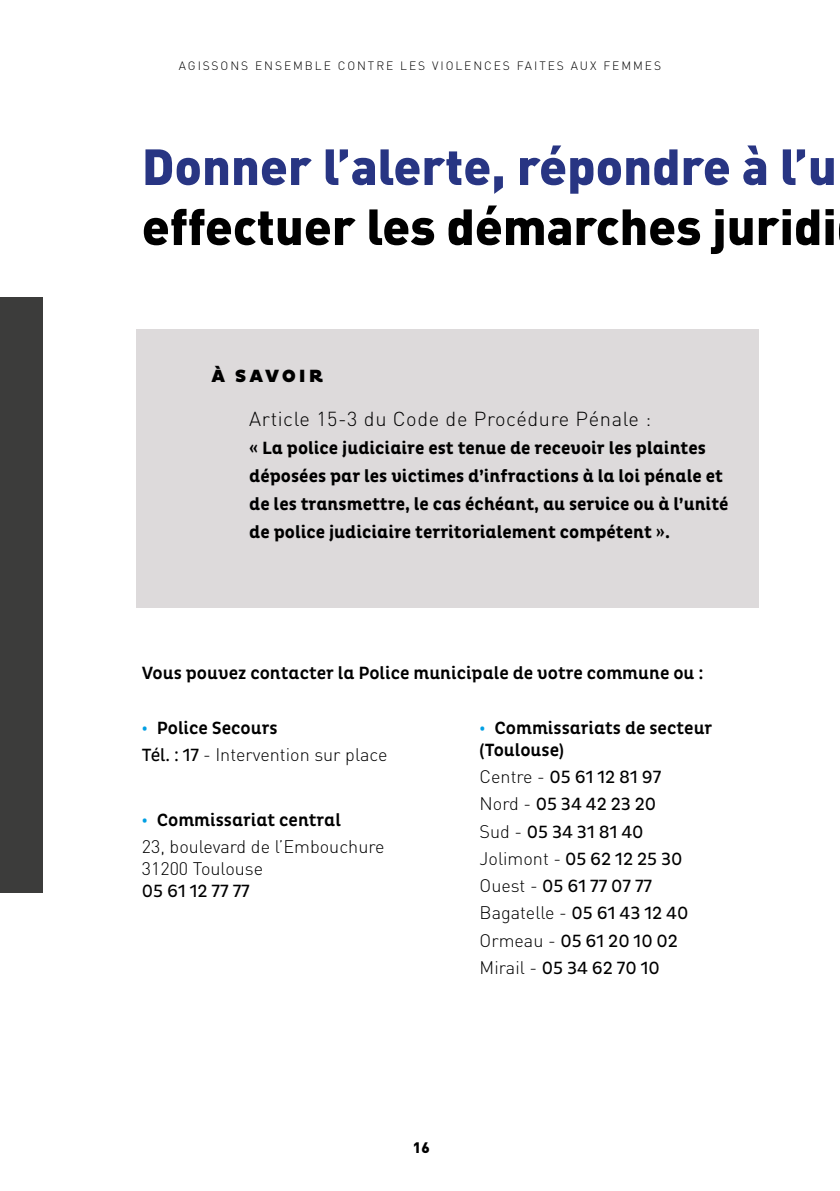
<style>
.page{position:relative;width:840px;height:1191px;background:#fff}
.page>*{position:absolute;margin:0;border:0;box-sizing:border-box;transform-origin:0 0}
.Titre_de_la_page{font:900 50px/60px "DIN";color:#283583}
.Corps_de_texte{font:300 20px "DIN";letter-spacing:.03em;color:#000}
.Corps_de_texte-2{font:700 18px/28px "Pluto Cond";color:#000}
.Corps_de_texte-3{font:18px "Pluto Cond";color:#000}
.Corps_de_texte-4{font:500 18px/21.6px "Pluto Cond";color:#000}
.Corps_de_texte-5{font:300 18px "DIN";color:#000}
.Sous-titre{font:900 18px "Pluto";letter-spacing:.155em;color:#000}
.t1{font:900 15px "DIN";color:#000}
.Nom_de_la_société_Ti{font:300 12px "DIN";letter-spacing:.16em;color:#000}
.s1{color:#000}
.s2{color:#009fe3}
.s3{font-family:"Pluto Cond";font-weight:400}
.s4{font-family:"DIN";font-weight:300}
</style>
<div class="page">
<div style="left:136px;top:329px;width:622px;height:278px;background:#dddadb"></div>
<div style="left:0;top:297px;width:42px;height:595px;background:#3c3c3b"></div>
<p class="Nom_de_la_société_Ti" style="left:179px;top:58px;width:483px">AGISSONS ENSEMBLE CONTRE LES VIOLENCES FAITES AUX FEMMES</p>
<p class="Titre_de_la_page" style="left:142px;top:134px;width:696px">Donner l’alerte, répondre à l’u <span class="s1">effectuer les démarches juridi</span></p>
<p class="Sous-titre" style="left:211px;top:365px;width:113px">À SAVOIR</p>
<p class="Corps_de_texte" style="left:249px;top:407px;width:403px">Article 15-3 du Code de Procédure Pénale :</p>
<p class="Corps_de_texte-2" style="left:249px;top:435px;width:480px">« La police judiciaire est tenue de recevoir les plaintes déposées par les victimes d’infractions à la loi pénale et de les transmettre, le cas échéant, au service ou à l’unité de police judiciaire territorialement compétent ».</p>
<p class="Corps_de_texte-4" style="left:142px;top:662px;width:563px">Vous pouvez contacter la Police municipale de votre commune ou :</p>
<p class="Corps_de_texte-4" style="left:142px;top:717px;width:137px"><span class="s2">•</span> Police Secours</p>
<p class="Corps_de_texte-5" style="left:142px;top:744px;width:247px"><span class="s3">Tél. : 17</span> - Intervention sur place</p>
<p class="Corps_de_texte-4" style="left:142px;top:809px;width:200px"><span class="s2">•</span> Commissariat central</p>
<p class="Corps_de_texte-5" style="left:142px;top:836px;width:244px">23, boulevard de l’Embouchure</p>
<p class="Corps_de_texte-5" style="left:142px;top:857px;width:123px">31200 Toulouse</p>
<p class="Corps_de_texte-3" style="left:142px;top:880px;width:109px">05 61 12 77 77</p>
<p class="Corps_de_texte-4" style="left:479px;top:717px;width:234px"><span class="s2">•</span> Commissariats de secteur (Toulouse)</p>
<p class="Corps_de_texte-3" style="left:479px;top:766px;width:183px"><span class="s4">Centre -</span> 05 61 12 81 97</p>
<p class="Corps_de_texte-3" style="left:479px;top:794px;width:178px"><span class="s4">Nord -</span> 05 34 42 23 20</p>
<p class="Corps_de_texte-3" style="left:479px;top:821px;width:165px"><span class="s4">Sud -</span> 05 34 31 81 40</p>
<p class="Corps_de_texte-3" style="left:479px;top:848px;width:204px"><span class="s4">Jolimont -</span> 05 62 12 25 30</p>
<p class="Corps_de_texte-3" style="left:479px;top:875px;width:174px"><span class="s4">Ouest -</span> 05 61 77 07 77</p>
<p class="Corps_de_texte-5" style="left:479px;top:901px;width:210px">Bagatelle - <span class="s3">05 61 43 12 40</span></p>
<p class="Corps_de_texte-3" style="left:479px;top:930px;width:200px"><span class="s4">Ormeau -</span> 05 61 20 10 02</p>
<p class="Corps_de_texte-3" style="left:479px;top:957px;width:182px"><span class="s4">Mirail -</span> 05 34 62 70 10</p>
<p class="t1" style="left:412px;top:1137px;width:19px">16</p>
</div>
